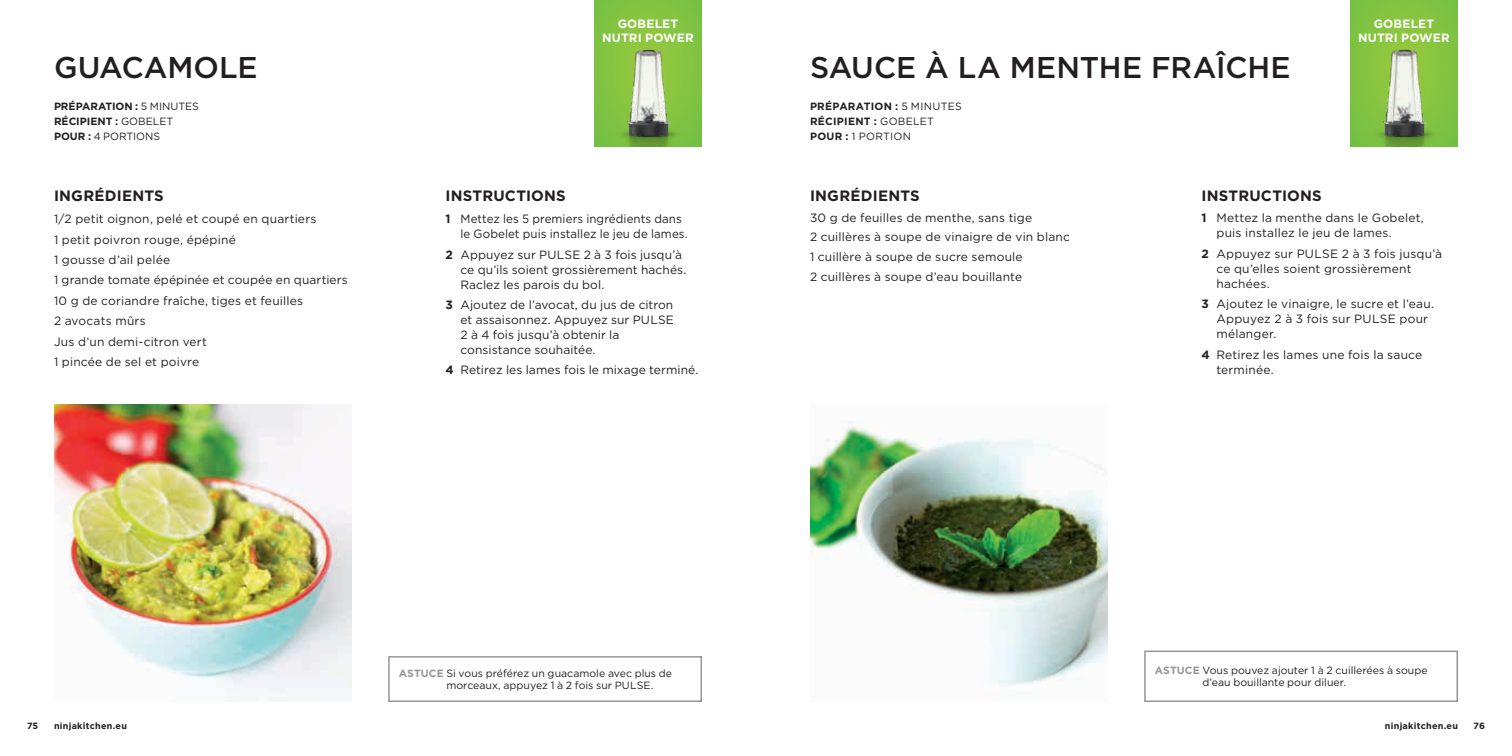
<style>
.page{position:relative;width:1512px;height:756px;background:#fff}
.page>*{position:absolute;margin:0;border:0;box-sizing:border-box;transform-origin:0 0}
.t1{font:500 30px "Gotham";letter-spacing:-.005em;color:#231f20}
.t2{font:700 15px "Gotham";letter-spacing:.015em;color:#231f20}
.t3{font:12px/15px "Gotham";letter-spacing:.01em;color:#231f20}
.t4{font:12px/15px "Gotham";letter-spacing:.01em;color:#231f20;scale:.96 1}
.t5{font:700 12px/14.4px "Gotham";letter-spacing:.015em;color:#fff;text-align:center}
.t6{font:10.5px/12px "Gotham";color:#231f20}
.t7{font:700 10.5px/15.3px "Gotham";letter-spacing:.01em;color:#231f20}
.t8{font:700 9px "Gotham";letter-spacing:.03em;color:#231f20}
.s1{font-weight:400}
.s2{font-weight:700}
.s3{font-weight:700;color:#949698}
</style>
<div class="page">
<div style="left:594px;top:0;width:108px;height:147px;background:#80c342"></div>
<img style="left:616px;top:19px;width:65px;height:128px">
<div style="left:1350px;top:0;width:108px;height:147px;background:#80c342"></div>
<img style="left:1372px;top:19px;width:65px;height:128px">
<img style="left:54px;top:404px;width:298px;height:298px">
<img style="left:810px;top:421px;width:298px;height:273px">
<div style="left:388px;top:656px;width:314px;height:46px;border:2px solid #949698"></div>
<div style="left:1144px;top:651px;width:314px;height:51px;border:2px solid #949698"></div>
<h1 class="t1" style="left:54px;top:48px;width:205px">GUACAMOLE</h1>
<p class="t7" style="left:54px;top:98px;width:146px">PRÉPARATION : <span class="s1">5 MINUTES<br></span>RÉCIPIENT : <span class="s1">GOBELET<br></span>POUR : <span class="s1">4 PORTIONS</span></p>
<p class="t2" style="left:54px;top:186px;width:111px">INGRÉDIENTS</p>
<p class="t3" style="left:54px;top:208px;width:295px;line-height:20.4px">1/2 petit oignon, pelé et coupé en quartiers<br>1 petit poivron rouge, épépiné<br>1 gousse d’ail pelée<br>1 grande tomate épépinée et coupée en quartiers<br>10 g de coriandre fraîche, tiges et feuilles<br>2 avocats mûrs<br>Jus d’un demi-citron vert<br>1 pincée de sel et poivre</p>
<p class="t5" style="left:602px;top:17px;width:93px">GOBELET<br>NUTRI POWER</p>
<p class="t5" style="left:1358px;top:17px;width:93px">GOBELET<br>NUTRI POWER</p>
<p class="t2" style="left:446px;top:186px;width:122px">INSTRUCTIONS</p>
<p class="t4" style="left:461px;top:211px;width:238px;text-indent:-15px"><span class="s2">1</span> Mettez les 5 premiers ingrédients dans le Gobelet puis installez le jeu de lames.</p>
<p class="t3" style="left:461px;top:247px;width:227px;text-indent:-15px"><span class="s2">2</span> Appuyez sur PULSE 2 à 3 fois jusqu’à ce qu’ils soient grossièrement hachés.<br>Raclez les parois du bol.</p>
<p class="t3" style="left:461px;top:297px;width:215px;text-indent:-15px"><span class="s2">3</span> Ajoutez de l’avocat, du jus de citron et assaisonnez. Appuyez sur PULSE<br>2 à 4 fois jusqu’à obtenir la consistance souhaitée.</p>
<p class="t3" style="left:446px;top:362px;width:254px"><span class="s2">4</span> Retirez les lames fois le mixage terminé.</p>
<h1 class="t1" style="left:810px;top:48px;width:482px">SAUCE À LA MENTHE FRAÎCHE</h1>
<p class="t7" style="left:810px;top:98px;width:153px">PRÉPARATION : <span class="s1">5 MINUTES<br></span>RÉCIPIENT : <span class="s1">GOBELET<br></span>POUR : <span class="s1">1 PORTION</span></p>
<p class="t2" style="left:810px;top:185px;width:111px">INGRÉDIENTS</p>
<p class="t3" style="left:810px;top:207px;width:262px;line-height:19.6px">30 g de feuilles de menthe, sans tige<br>2 cuillères à soupe de vinaigre de vin blanc 1 cuillère à soupe de sucre semoule<br>2 cuillères à soupe d’eau bouillante</p>
<p class="t2" style="left:1202px;top:185px;width:122px">INSTRUCTIONS</p>
<p class="t3" style="left:1216px;top:210px;width:209px;text-indent:-15px"><span class="s2">1</span> Mettez la menthe dans le Gobelet, puis installez le jeu de lames.</p>
<p class="t3" style="left:1216px;top:246px;width:227px;text-indent:-15px"><span class="s2">2</span> Appuyez sur PULSE 2 à 3 fois jusqu’à ce qu’elles soient grossièrement hachées.</p>
<p class="t3" style="left:1216px;top:296px;width:219px;text-indent:-15px"><span class="s2">3</span> Ajoutez le vinaigre, le sucre et l’eau.<br>Appuyez 2 à 3 fois sur PULSE pour mélanger.</p>
<p class="t3" style="left:1216px;top:347px;width:207px;text-indent:-15px"><span class="s2">4</span> Retirez les lames une fois la sauce terminée.</p>
<p class="t6" style="left:446px;top:667px;width:227px;text-indent:-47px"><span class="s3">ASTUCE</span> Si vous préférez un guacamole avec plus de morceaux, appuyez 1 à 2 fois sur PULSE.</p>
<p class="t6" style="left:1202px;top:665px;width:227px;text-indent:-47px"><span class="s3">ASTUCE</span> Vous pouvez ajouter 1 à 2 cuillerées à soupe d’eau bouillante pour diluer.</p>
<p class="t8" style="left:27px;top:720px;width:13px">75</p>
<p class="t8" style="left:54px;top:720px;width:75px">ninjakitchen.eu</p>
<p class="t8" style="left:1385px;top:720px;width:75px">ninjakitchen.eu</p>
<p class="t8" style="left:1473px;top:720px;width:13px">76</p>
</div>
